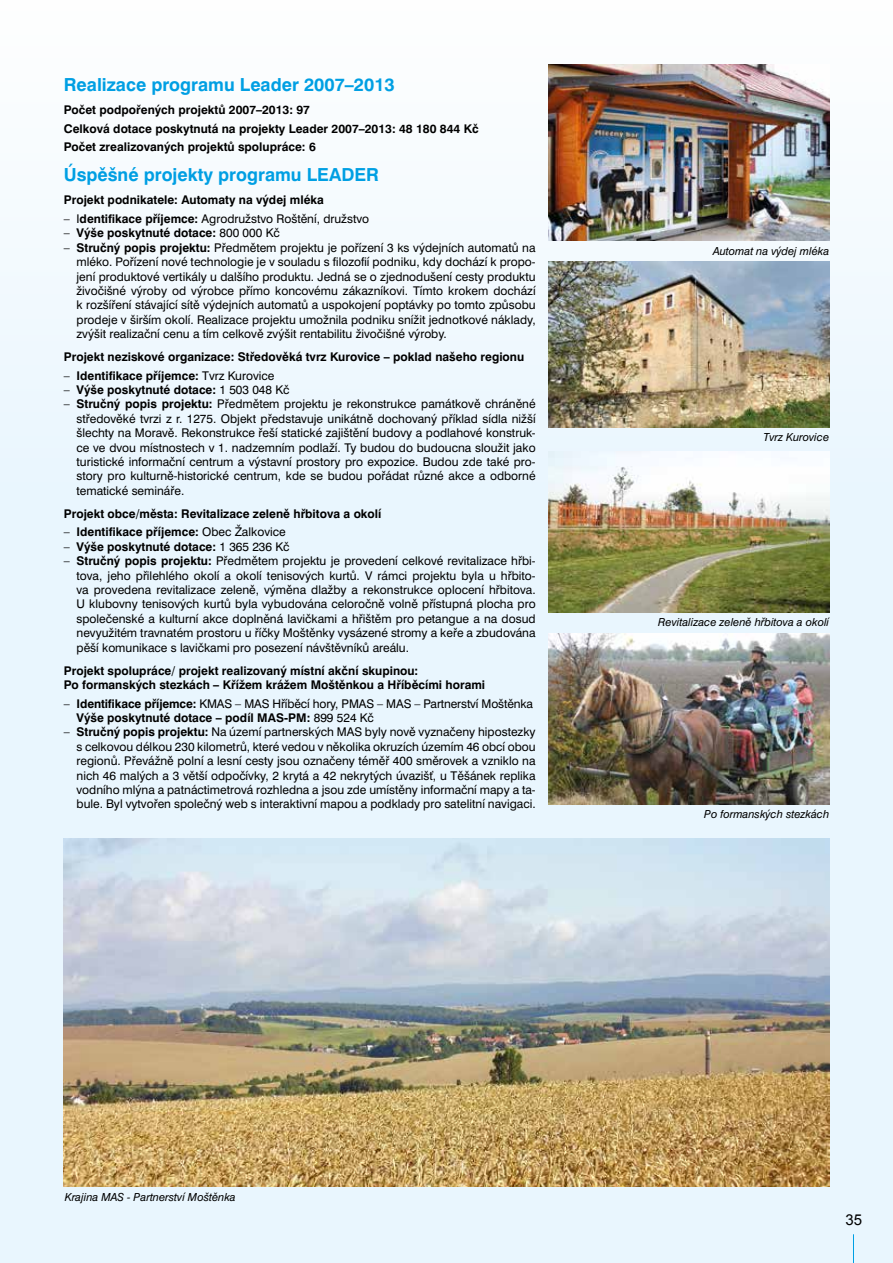
<style>
.page{position:relative;width:893px;height:1263px;background:#e9f6fe}
.page>*{position:absolute;margin:0;border:0;box-sizing:border-box;transform-origin:0 0}
.t1{font:700 18px "Swiss 721 AT";color:#009fe3}
.t2{font:15px "Arial";color:#000}
.t3{font:12px/14.4px "Swiss 721 AT";color:#000;text-align:justify}
.t4{font:700 12px/18.6px "Swiss 721 AT";color:#000}
.t5{font:italic 11.1px "Swiss 721 AT";color:#000}
.s1{font-weight:700}
.s2{font-weight:400}
</style>
<div class="page">
<div style="left:0;top:0;width:893px;height:502px;background:#f4fafe"></div>
<img style="left:64px;top:839px;width:765px;height:347px">
<img style="left:548px;top:64px;width:281px;height:176px">
<img style="left:548px;top:262px;width:281px;height:166px">
<img style="left:548px;top:451px;width:281px;height:161px">
<img style="left:548px;top:634px;width:281px;height:170px">
<svg style="left:853px;top:1234px;width:1px;height:29px"></svg>
<h1 class="t1" style="left:64px;top:74px;width:332px">Realizace programu Leader 2007–2013</h1>
<p class="t4" style="left:64px;top:100px;width:417px">Počet podpořených projektů 2007–2013: 97<br>Celková dotace poskytnutá na projekty Leader 2007–2013: 48 180 844 Kč<br>Počet zrealizovaných projektů spolupráce: 6</p>
<h1 class="t1" style="left:64px;top:164px;width:317px">Úspěšné projekty programu LEADER</h1>
<p class="t4" style="left:64px;top:191px;width:262px">Projekt podnikatele: Automaty na výdej mléka</p>
<p class="t3" style="left:64px;top:211px;width:307px">– I<span class="s1">dentifikace příjemce:</span> Agrodružstvo Roštění, družstvo</p>
<p class="t4" style="left:64px;top:224px;width:217px"><span class="s2">–</span> Výše poskytnuté dotace: <span class="s2">800 000 Kč</span></p>
<p class="t3" style="left:77px;top:240px;width:461px;text-indent:-13px">– <span class="s1">Stručný popis projektu:</span> Předmětem projektu je pořízení 3 ks výdejních automatů na mléko. Pořízení nové technologie je v souladu s filozofií podniku, kdy dochází k propo&shy;jení produktové vertikály u dalšího produktu. Jedná se o zjednodušení cesty produktu živočišné výroby od výrobce přímo koncovému zákazníkovi. Tímto krokem dochází k rozšíření stávající sítě výdejních automatů a uspokojení poptávky po tomto způsobu prodeje v širším okolí. Realizace projektu umožnila podniku snížit jednotkové náklady, zvýšit realizační cenu a tím celkově zvýšit rentabilitu živočišné výroby.</p>
<p class="t4" style="left:64px;top:347px;width:462px">Projekt neziskové organizace: Středověká tvrz Kurovice – poklad našeho regionu</p>
<p class="t4" style="left:64px;top:366px;width:212px"><span class="s2">–</span> Identifikace příjemce: <span class="s2">Tvrz Kurovice</span></p>
<p class="t4" style="left:64px;top:380px;width:227px"><span class="s2">–</span> Výše poskytnuté dotace: <span class="s2">1 503 048 Kč</span></p>
<p class="t3" style="left:77px;top:397px;width:461px;text-indent:-13px">– <span class="s1">Stručný popis projektu:</span> Předmětem projektu je rekonstrukce památkově chráněné středověké tvrzi z r. 1275. Objekt představuje unikátně dochovaný příklad sídla nižší šlechty na Moravě. Rekonstrukce řeší statické zajištění budovy a podlahové konstruk&shy;ce ve dvou místnostech v 1. nadzemním podlaží. Ty budou do budoucna sloužit jako turistické informační centrum a výstavní prostory pro expozice. Budou zde také pro&shy;story pro kulturně-historické centrum, kde se budou pořádat různé akce a odborné tematické semináře.</p>
<p class="t4" style="left:64px;top:504px;width:319px">Projekt obce/města: Revitalizace zeleně hřbitova a okolí</p>
<p class="t4" style="left:64px;top:523px;width:223px"><span class="s2">–</span> Identifikace příjemce: <span class="s2">Obec Žalkovice</span></p>
<p class="t4" style="left:64px;top:537px;width:227px"><span class="s2">–</span> Výše poskytnuté dotace: <span class="s2">1 365 236 Kč</span></p>
<p class="t3" style="left:77px;top:554px;width:461px;text-indent:-13px">– <span class="s1">Stručný popis projektu:</span> Předmětem projektu je provedení celkové revitalizace hřbi&shy;tova, jeho přilehlého okolí a okolí tenisových kurtů. V rámci projektu byla u hřbito&shy;va provedena revitalizace zeleně, výměna dlažby a rekonstrukce oplocení hřbitova.<br>U klubovny tenisových kurtů byla vybudována celoročně volně přístupná plocha pro společenské a kulturní akce doplněná lavičkami a hřištěm pro petangue a na dosud nevyužitém travnatém prostoru u říčky Moštěnky vysázené stromy a keře a zbudována pěší komunikace s lavičkami pro posezení návštěvníků areálu.</p>
<p class="t4" style="left:64px;top:663px;width:423px;line-height:14.4px">Projekt spolupráce/ projekt realizovaný místní akční skupinou:<br>Po formanských stezkách – Křížem krážem Moštěnkou a Hříběcími horami</p>
<p class="t3" style="left:77px;top:696px;width:458px;text-indent:-13px">– <span class="s1">Identifikace příjemce:</span> KMAS – MAS Hříběcí hory, PMAS – MAS – Partnerství Moštěnka<br><span class="s1">Výše poskytnuté dotace – podíl MAS-PM:</span> 899 524 Kč</p>
<p class="t3" style="left:77px;top:725px;width:461px;text-indent:-13px">– <span class="s1">Stručný popis projektu:</span> Na území partnerských MAS byly nově vyznačeny hipostezky s celkovou délkou 230 kilometrů, které vedou v několika okruzích územím 46 obcí obou regionů. Převážně polní a lesní cesty jsou označeny téměř 400 směrovek a vzniklo na nich 46 malých a 3 větší odpočívky, 2 krytá a 42 nekrytých úvazišť, u Těšánek replika vodního mlýna a patnáctimetrová rozhledna a jsou zde umístěny informační mapy a ta&shy;bule. Byl vytvořen společný web s interaktivní mapou a podklady pro satelitní navigaci.</p>
<p class="t5" style="left:713px;top:244px;width:118px">Automat na výdej mléka</p>
<p class="t5" style="left:763px;top:430px;width:67px">Tvrz Kurovice</p>
<p class="t5" style="left:658px;top:616px;width:172px">Revitalizace zeleně hřbitova a okolí</p>
<p class="t5" style="left:704px;top:807px;width:127px">Po formanských stezkách</p>
<p class="t5" style="left:65px;top:1190px;width:172px">Krajina MAS - Partnerství Moštěnka</p>
<p class="t2" style="left:845px;top:1210px;width:18px">35</p>
</div>
